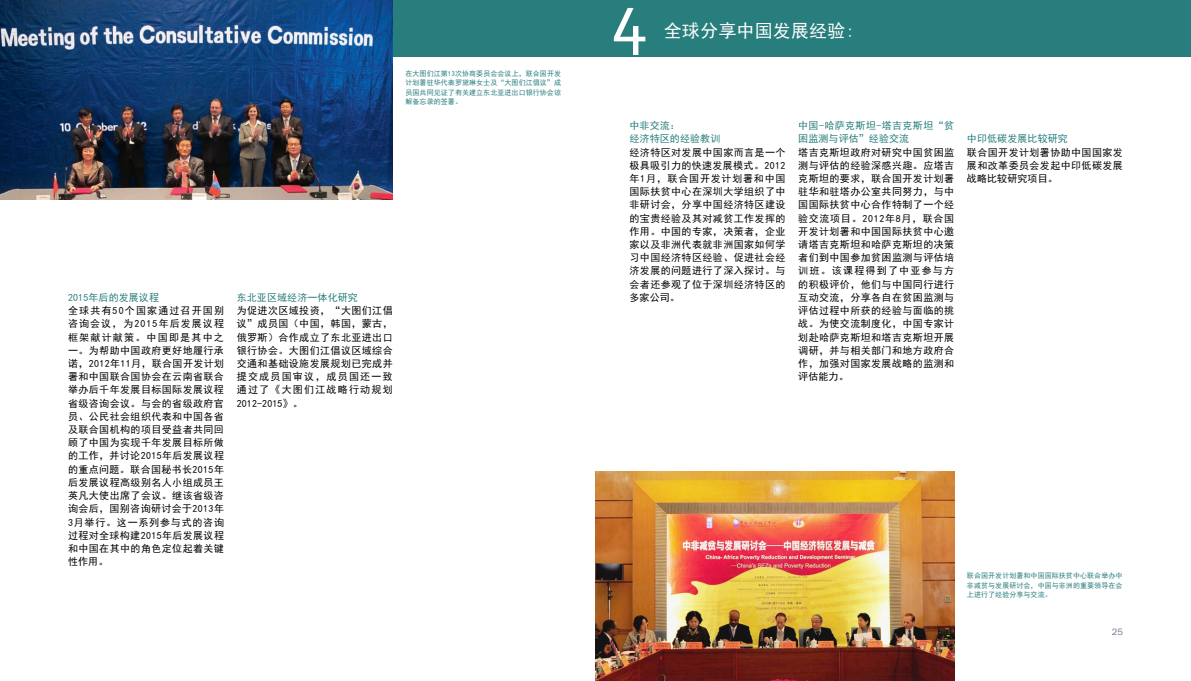
<style>
.page{position:relative;width:1191px;height:681px;background:#fff}
.page>*{position:absolute;margin:0;border:0;box-sizing:border-box;transform-origin:0 0}
.t1{font:72px "Corbel";color:#fff}
.Kapitel_Demi_copy_ye{font:18px "Sim Hei";letter-spacing:.01em;color:#fff}
.Lauftext_Book{font:10px/13.2px "Sim Hei";letter-spacing:.04em;color:#000;text-align:justify}
.Zwischentitel_Demi_y{font:10px "Sim Hei";letter-spacing:.01em;color:#287d7d}
.Zwischentitel_Demi_y-2{font:10px/13.2px "Sim Hei";letter-spacing:.04em;color:#287d7d}
.t2{font:9.2px "Franklin Gothic LT Com";color:#607182}
.Marginaltext_Book_ye{font:7px/9.2px "Sim Hei";letter-spacing:.01em;color:#287d7d;text-align:justify}
</style>
<div class="page">
<div style="left:0;top:0;width:1191px;height:57px;background:#287d7d"></div>
<img style="left:0;top:0;width:393px;height:199px">
<img style="left:595px;top:471px;width:359px;height:209px">
<p class="Marginaltext_Book_ye" style="left:405px;top:69px;width:157px">在大图们江第13次协商委员会会议上，联合国开发计划署驻华代表罗黛琳女士及“大图们江倡议”成员国共同见证了有关建立东北亚进出口银行协会谅解备忘录的签署。</p>
<p class="Zwischentitel_Demi_y" style="left:68px;top:292px;width:93px">2015年后的发展议程</p>
<p class="Lauftext_Book" style="left:68px;top:304px;width:157px">全球共有50个国家通过召开国别咨询会议，为2015年后发展议程框架献计献策。中国即是其中之一。为帮助中国政府更好地履行承诺，2012年11月，联合国开发计划署和中国联合国协会在云南省联合举办后千年发展目标国际发展议程省级咨询会议。与会的省级政府官员、公民社会组织代表和中国各省及联合国机构的项目受益者共同回顾了中国为实现千年发展目标所做的工作，并讨论2015年后发展议程的重点问题。联合国秘书长2015年后发展议程高级别名人小组成员王英凡大使出席了会议。继该省级咨询会后，国别咨询研讨会于2013年3月举行。这一系列参与式的咨询过程对全球构建2015年后发展议程和中国在其中的角色定位起着关键性作用。</p>
<p class="Zwischentitel_Demi_y" style="left:237px;top:292px;width:123px">东北亚区域经济一体化研究</p>
<p class="Lauftext_Book" style="left:237px;top:304px;width:157px">为促进次区域投资，“大图们江倡议”成员国（中国，韩国，蒙古，俄罗斯）合作成立了东北亚进出口银行协会。大图们江倡议区域综合交通和基础设施发展规划已完成并提交成员国审议，成员国还一致通过了《大图们江战略行动规划2012-2015》。</p>
<p class="t1" style="left:610px;top:-27px;width:39px">4</p>
<p class="Kapitel_Demi_copy_ye" style="left:664px;top:21px;width:192px">全球分享中国发展经验:</p>
<p class="Zwischentitel_Demi_y" style="left:629px;top:120px;width:52px">中非交流：</p>
<p class="Zwischentitel_Demi_y" style="left:629px;top:134px;width:92px">经济特区的经验教训</p>
<p class="Lauftext_Book" style="left:629px;top:145px;width:157px">经济特区对发展中国家而言是一个极具吸引力的快速发展模式。2012年1月，联合国开发计划署和中国国际扶贫中心在深圳大学组织了中非研讨会，分享中国经济特区建设的宝贵经验及其对减贫工作发挥的作用。中国的专家，决策者，企业家以及非洲代表就非洲国家如何学习中国经济特区经验、促进社会经济发展的问题进行了深入探讨。与会者还参观了位于深圳经济特区的多家公司。</p>
<p class="Zwischentitel_Demi_y-2" style="left:798px;top:119px;width:157px">中国-哈萨克斯坦-塔吉克斯坦“贫困监测与评估”经验交流</p>
<p class="Lauftext_Book" style="left:798px;top:145px;width:157px">塔吉克斯坦政府对研究中国贫困监测与评估的经验深感兴趣。应塔吉克斯坦的要求，联合国开发计划署驻华和驻塔办公室共同努力，与中国国际扶贫中心合作特制了一个经验交流项目。2012年8月，联合国开发计划署和中国国际扶贫中心邀请塔吉克斯坦和哈萨克斯坦的决策者们到中国参加贫困监测与评估培训班。该课程得到了中亚参与方的积极评价，他们与中国同行进行互动交流，分享各自在贫困监测与评估过程中所获的经验与面临的挑战。为使交流制度化，中国专家计划赴哈萨克斯坦和塔吉克斯坦开展调研，并与相关部门和地方政府合作，加强对国家发展战略的监测和评估能力。</p>
<p class="Zwischentitel_Demi_y" style="left:967px;top:134px;width:102px">中印低碳发展比较研究</p>
<p class="Lauftext_Book" style="left:967px;top:145px;width:157px">联合国开发计划署协助中国国家发展和改革委员会发起中印低碳发展战略比较研究项目。</p>
<p class="Marginaltext_Book_ye" style="left:967px;top:571px;width:157px">联合国开发计划署和中国国际扶贫中心联合举办中非减贫与发展研讨会，中国与非洲的重要领导在会上进行了经验分享与交流。</p>
<p class="t2" style="left:1111px;top:626px;width:13px">25</p>
</div>
